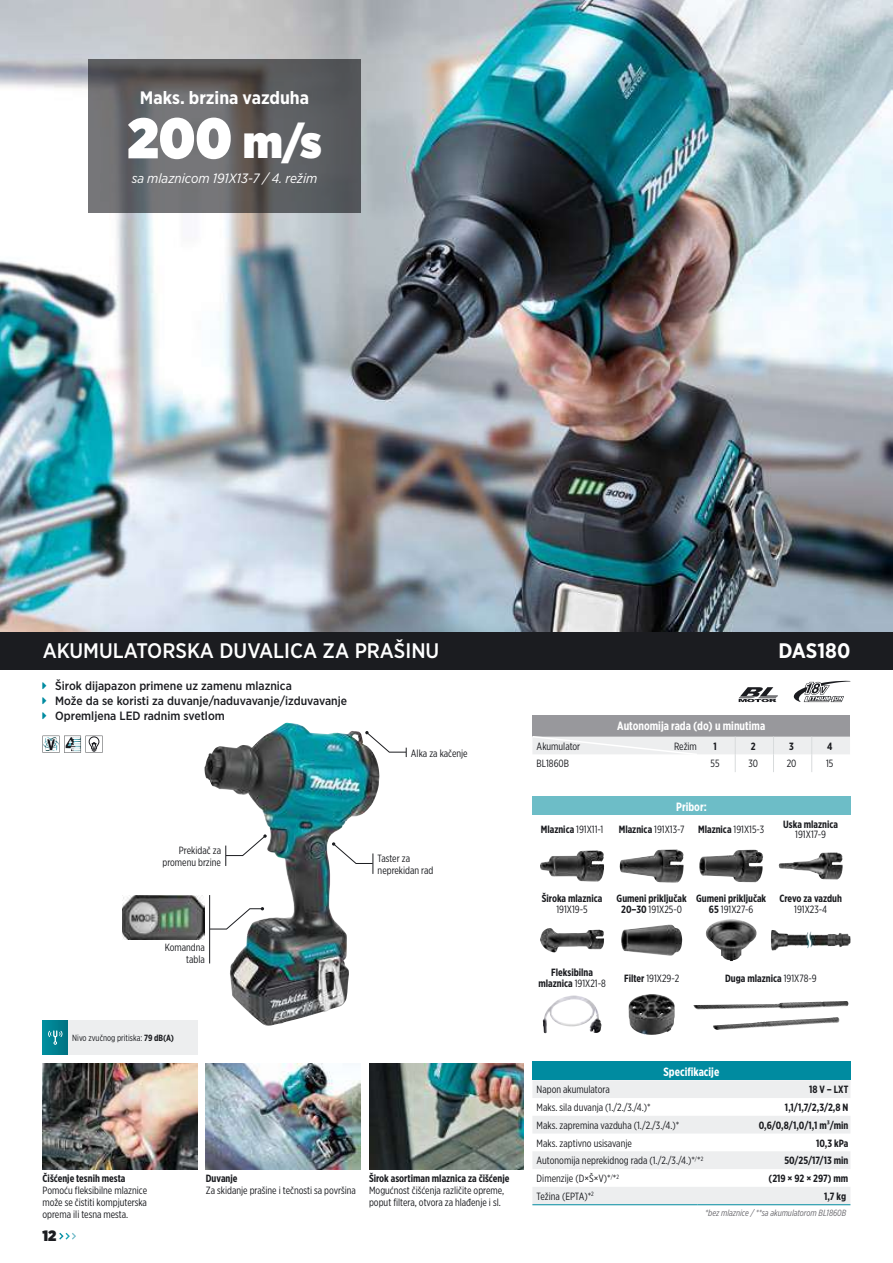
<style>
.page{position:relative;width:893px;height:1263px;background:#fff}
.page>*{position:absolute;margin:0;border:0;box-sizing:border-box;transform-origin:0 0}
.t1{font:900 57px "Gotham Narrow";color:#fff}
.t2{font:500 21px "Gotham Narrow";color:#fff}
.t3{font:700 21px "Gotham Narrow";color:#fff}
.t4{font:700 18px "Gotham Narrow";color:#fff}
.t5{font:900 15px "Gotham Narrow";color:#1b1c20}
.t6{font:italic 13.5px "Gotham Narrow";color:#fff}
.t7{font:500 12px/15px "Gotham Narrow";color:#1b1c20}
.t8{font:700 12px "Gotham X Narrow";color:#fff}
.t9{font:10.5px/12px "Gotham X Narrow";color:#1b1c20}
.t10{font:700 10.5px/10.5px "Gotham X Narrow";color:#1b1c20;text-align:center}
.t11{font:italic 9px "Gotham X Narrow";color:#68676c}
.t12{font:9px "Gotham X Narrow";color:#1b1c20}
.s1{font-size:45px}
.s2{font-weight:700}
.s3{font-weight:400}
</style>
<div class="page">
<div style="left:0;top:631px;width:893px;height:39px;background:#1b1c20"></div>
<img style="left:0;top:0;width:892px;height:631px">
<img style="left:205px;top:723px;width:144px;height:303px">
<svg style="left:892px;top:0;width:1px;height:631px"></svg>
<svg style="left:43px;top:736px;width:60px;height:17px"></svg>
<img style="left:43px;top:1063px;width:154px;height:106px">
<img style="left:369px;top:1063px;width:155px;height:106px">
<img style="left:206px;top:1063px;width:155px;height:106px">
<div style="left:532px;top:796px;width:318px;height:19px;background:#6dbdc7"></div>
<img style="left:540px;top:850px;width:64px;height:32px">
<img style="left:620px;top:849px;width:64px;height:34px">
<img style="left:699px;top:850px;width:64px;height:32px">
<img style="left:779px;top:852px;width:64px;height:27px">
<img style="left:540px;top:928px;width:64px;height:24px">
<img style="left:621px;top:925px;width:61px;height:31px">
<img style="left:706px;top:919px;width:50px;height:42px">
<img style="left:771px;top:930px;width:17px;height:20px">
<img style="left:543px;top:996px;width:58px;height:37px">
<img style="left:629px;top:994px;width:46px;height:41px">
<img style="left:693px;top:1001px;width:155px;height:29px">
<svg style="left:332px;top:842px;width:42px;height:32px"></svg>
<div style="left:532px;top:1061px;width:318px;height:19px;background:#008ba0"></div>
<svg style="left:532px;top:1080px;width:318px;height:124px"></svg>
<hr style="left:532px;top:1204px;width:165px;height:1px;background:#008ba0">
<hr style="left:697px;top:1204px;width:153px;height:1px;background:#008ba0">
<svg style="left:226px;top:834px;width:41px;height:32px"></svg>
<svg style="left:739px;top:687px;width:39px;height:15px"></svg>
<div style="left:43px;top:1020px;width:25px;height:34px;background:linear-gradient(to bottom,#008090,#008090)"></div>
<div style="left:68px;top:1020px;width:129px;height:34px;background:#edeeef"></div>
<svg style="left:48px;top:1030px;width:15px;height:15px"></svg>
<svg style="left:365px;top:731px;width:42px;height:26px"></svg>
<svg style="left:210px;top:907px;width:54px;height:22px"></svg>
<hr style="left:209px;top:895px;width:1px;height:68px;background:#1b1c20">
<img style="left:122px;top:895px;width:83px;height:44px">
<svg style="left:794px;top:681px;width:56px;height:21px"></svg>
<div style="left:532px;top:715px;width:318px;height:22px;background:#98989c"></div>
<svg style="left:532px;top:737px;width:318px;height:35px"></svg>
<svg style="left:59px;top:1233px;width:17px;height:6px"></svg>
<svg style="left:88px;top:60px;width:273px;height:153px;background:#616163"></svg>
<h3 class="t4" style="left:140px;top:86px;width:171px">Maks. brzina vazduha</h3>
<h1 class="t1" style="left:127px;top:100px;width:196px">200 <span class="s1">m/s</span></h1>
<p class="t6" style="left:132px;top:170px;width:187px">sa mlaznicom 191X13-7 / 4. režim</p>
<h2 class="t2" style="left:43px;top:637px;width:398px">AKUMULATORSKA DUVALICA ZA PRAŠINU</h2>
<h2 class="t3" style="left:778px;top:637px;width:73px">DAS180</h2>
<p class="t7" style="left:55px;top:678px;width:293px">Širok dijapazon primene uz zamenu mlaznica<br>Može da se koristi za duvanje/naduvavanje/izduvavanje<br>Opremljena LED radnim svetlom</p>
<p class="t9" style="left:411px;top:747px;width:58px">Alka za kačenje</p>
<p class="t9" style="left:162px;top:844px;width:60px;text-align:right">Prekidač za promenu brzine</p>
<p class="t9" style="left:165px;top:941px;width:42px;text-align:right">Komandna tabla</p>
<p class="t12" style="left:72px;top:1033px;width:103px">Nivo zvučnog pritiska: <span class="s2">79 dB(A)</span></p>
<p class="t9" style="left:378px;top:852px;width:57px">Taster za neprekidan rad</p>
<p class="t10" style="left:43px;top:1173px;width:84px">Čišćenje tesnih mesta</p>
<p class="t9" style="left:43px;top:1184px;width:106px;text-align:justify">Pomoću fleksibilne mlaznice može se čistiti kompjuterska oprema ili tesna mesta.</p>
<h3 class="t5" style="left:43px;top:1225px;width:15px">12</h3>
<p class="t10" style="left:206px;top:1173px;width:33px">Duvanje</p>
<p class="t9" style="left:206px;top:1184px;width:152px">Za skidanje prašine i tečnosti sa površina</p>
<p class="t10" style="left:369px;top:1173px;width:142px">Širok asortiman mlaznica za čišćenje</p>
<p class="t9" style="left:369px;top:1184px;width:137px">Mogućnost čišćenja različite opreme, poput filtera, otvora za hlađenje i sl.</p>
<p class="t8" style="left:617px;top:719px;width:149px">Autonomija rada (do) u minutima</p>
<p class="t9" style="left:537px;top:740px;width:45px">Akumulator</p>
<p class="t9" style="left:674px;top:740px;width:24px">Režim</p>
<p class="t10" style="left:713px;top:741px;width:5px">1</p>
<p class="t10" style="left:751px;top:741px;width:6px">2</p>
<p class="t10" style="left:789px;top:741px;width:6px">3</p>
<p class="t10" style="left:827px;top:741px;width:7px">4</p>
<p class="t9" style="left:537px;top:758px;width:34px">BL1860B</p>
<p class="t9" style="left:710px;top:758px;width:11px">55</p>
<p class="t9" style="left:748px;top:758px;width:11px">30</p>
<p class="t9" style="left:787px;top:758px;width:11px">20</p>
<p class="t9" style="left:826px;top:758px;width:9px">15</p>
<p class="t8" style="left:676px;top:799px;width:32px">Pribor:</p>
<p class="t10" style="left:541px;top:824px;width:64px">Mlaznica <span class="s3">191X11-1</span></p>
<p class="t10" style="left:619px;top:824px;width:67px">Mlaznica <span class="s3">191X13-7</span></p>
<p class="t10" style="left:698px;top:824px;width:68px">Mlaznica <span class="s3">191X15-3</span></p>
<p class="t10" style="left:783px;top:819px;width:56px">Uska mlaznica</p>
<p class="t9" style="left:795px;top:828px;width:32px">191X17-9</p>
<p class="t10" style="left:542px;top:893px;width:62px">Široka mlaznica</p>
<p class="t9" style="left:556px;top:903px;width:33px">191X19-5</p>
<p class="t10" style="left:617px;top:893px;width:72px">Gumeni priključak<br>20–30 <span class="s3">191X25-0</span></p>
<p class="t10" style="left:696px;top:893px;width:72px">Gumeni priključak<br>65 <span class="s3">191X27-6</span></p>
<p class="t10" style="left:779px;top:893px;width:64px">Crevo za vazduh</p>
<p class="t9" style="left:794px;top:903px;width:35px">191X23-4</p>
<p class="t10" style="left:538px;top:967px;width:69px">Fleksibilna mlaznica <span class="s3">191X21-8</span></p>
<p class="t9" style="left:624px;top:972px;width:57px"><span class="s2">Filter</span> 191X29-2</p>
<p class="t10" style="left:725px;top:972px;width:93px">Duga mlaznica <span class="s3">191X78-9</span></p>
<p class="t8" style="left:663px;top:1064px;width:57px">Specifikacije</p>
<p class="t9" style="left:537px;top:1083px;width:75px">Napon akumulatora</p>
<p class="t10" style="left:809px;top:1084px;width:41px">18 V – LXT</p>
<p class="t9" style="left:537px;top:1101px;width:116px">Maks. sila duvanja (1./2./3./4.)*</p>
<p class="t10" style="left:785px;top:1102px;width:65px">1,1/1,7/2,3/2,8 N</p>
<p class="t9" style="left:537px;top:1119px;width:144px">Maks. zapremina vazduha (1./2./3./4.)*</p>
<p class="t10" style="left:759px;top:1120px;width:91px">0,6/0,8/1,0/1,1 m³/min</p>
<p class="t9" style="left:537px;top:1137px;width:97px">Maks. zaptivno usisavanje</p>
<p class="t10" style="left:816px;top:1137px;width:34px">10,3 kPa</p>
<p class="t9" style="left:537px;top:1154px;width:168px">Autonomija neprekidnog rada (1./2./3./4.)*<sup>/</sup>*<sup>2</sup></p>
<p class="t10" style="left:784px;top:1155px;width:65px">50/25/17/13 min</p>
<p class="t9" style="left:537px;top:1172px;width:84px">Dimenzije (D×Š×V)*<sup>/</sup>*<sup>2</sup></p>
<p class="t10" style="left:769px;top:1173px;width:81px">(219 × 92 × 297) mm</p>
<p class="t9" style="left:537px;top:1190px;width:59px">Težina (EPTA)*<sup>2</sup></p>
<p class="t10" style="left:824px;top:1191px;width:24px">1,7 kg</p>
<p class="t11" style="left:705px;top:1208px;width:143px">*bez mlaznice / **sa akumulatorom BL1860B</p>
</div>
